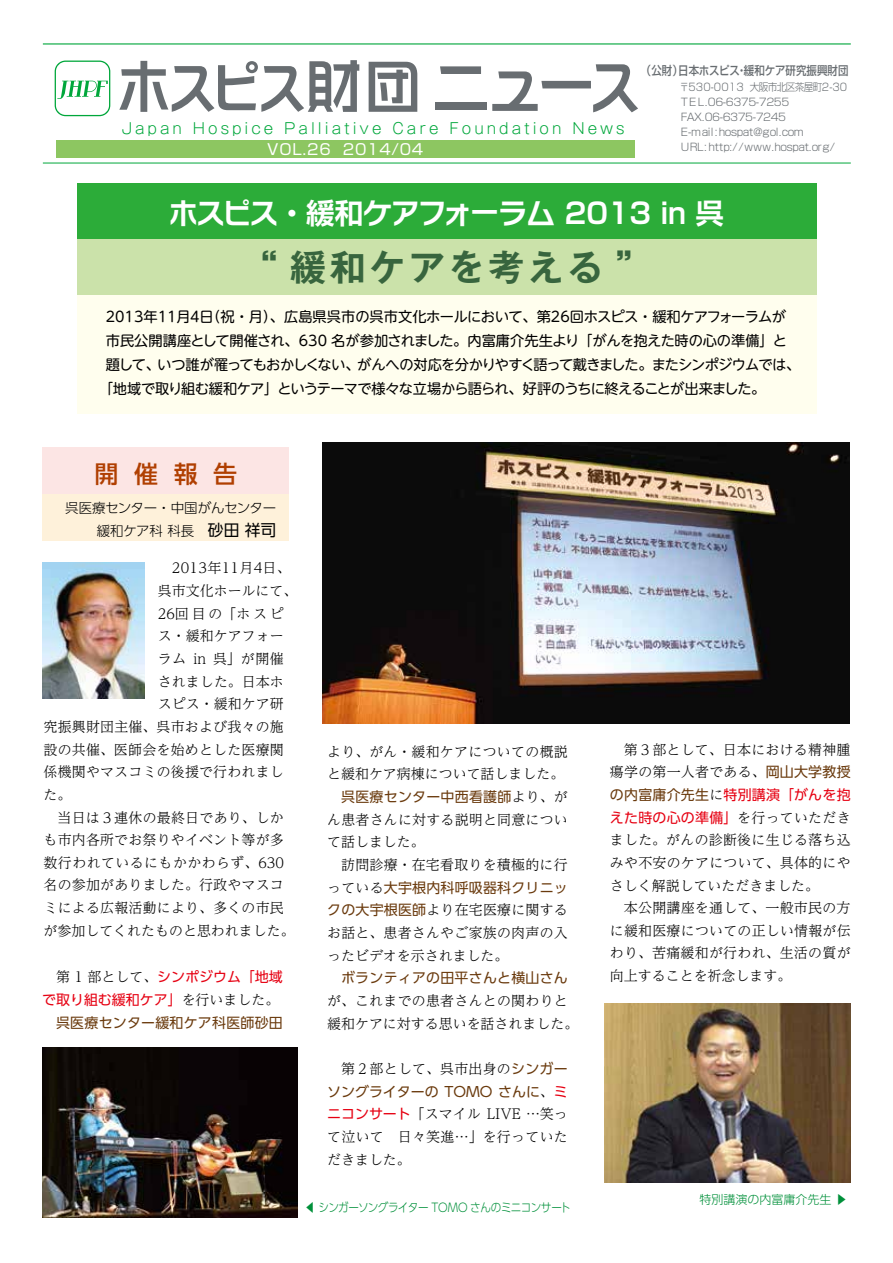
<style>
.page{position:relative;width:893px;height:1263px;background:#fff}
.page>*{position:absolute;margin:0;border:0;box-sizing:border-box;transform-origin:0 0}
.t1{font:700 36px "Gothic MB101 Pro De";letter-spacing:.1em;color:#38653e}
.t2{font:700 28.5px "Typelabo N Std De";letter-spacing:-.045em;color:#fff}
.t3{font:500 24px "UD Shin Go Pro";color:#b03f01}
.t4{font:300 15px "Gothic MB101 Pro";letter-spacing:.2em;color:#00a73b}
.t5{font:15px "Shin Go Pro";letter-spacing:.05em;color:#fff}
.t6{font:14.25px "UD Shin M Go Pro";letter-spacing:-.035em;color:#000}
.t7{font:14.25px "UD Shin M Go Pro";letter-spacing:-.06em;color:#000}
.t8{font:14.25px "UD Shin M Go Pro";letter-spacing:-.01em;color:#000}
.t9{font:14.25px "UD Shin M Go Pro";letter-spacing:-.055em;color:#000}
.t10{font:300 13.95px/22.6px "UD Reimin Pro";letter-spacing:.015em;color:#000;text-align:justify}
.t11{font:13.95px/22.6px "UD Shin Go Pro";letter-spacing:.015em;color:#e60012}
.t12{font:13.95px "UD Shin Go Pro";letter-spacing:.015em;color:#6a3a0d}
.t13{font:300 13.95px "UD Reimin Pro";letter-spacing:.205em;color:#000}
.t14{font:300 13.5px/22.2px "UD Shin Go Pro";letter-spacing:-.03em;color:#000;text-align:right}
.t15{font:300 12px "UD Shin Go Pro";letter-spacing:-.05em;color:#00903a;scale:.88 1}
.t16{font:500 12px "Shin Go Pro";letter-spacing:.005em;color:#686d71;scale:.87 1}
.t17{font:300 12px "UD Shin Go Pro";color:#00903a}
.t18{font:300 10.5px/15px "Shin Go Pro";letter-spacing:-.045em;color:#686d71;scale:.92 1}
.t19{font:300 10.5px "Shin Go Pro";letter-spacing:-.045em;color:#686d71}
.s1{font-family:"Shin Go Pro De"}
.s2{font-weight:400;font-size:15.75px}
.s3{font-family:"UD Reimin Pro";font-weight:300;color:#000}
.s4{color:#6a3a0d}
.s5{font-family:"UD Shin Go Pro";font-weight:400;color:#6a3a0d}
.s6{color:#e60012}
.s7{font-family:"UD Shin Go Pro";font-weight:400;color:#e60012}
</style>
<div class="page">
<div style="left:77px;top:294px;width:740px;height:119px;background:#fffeee"></div>
<div style="left:77px;top:239px;width:740px;height:55px;background:#cbe2aa"></div>
<div style="left:77px;top:184px;width:740px;height:55px;background:#2cac39"></div>
<div style="left:42px;top:448px;width:247px;height:46px;background:#fce5e4"></div>
<div style="left:42px;top:494px;width:247px;height:47px;background:#fef1da"></div>
<svg style="left:55px;top:61px;width:55px;height:55px"></svg>
<svg style="left:119px;top:60px;width:240px;height:52px"></svg>
<svg style="left:369px;top:62px;width:48px;height:50px"></svg>
<div style="left:435px;top:102px;width:51px;height:8px;background:#686d71"></div>
<svg style="left:440px;top:66px;width:41px;height:8px"></svg>
<svg style="left:492px;top:64px;width:146px;height:48px"></svg>
<div style="left:56px;top:140px;width:578px;height:17px;background:#8dc661"></div>
<hr style="left:43px;top:43px;width:808px;height:2px;background:#00a73b">
<hr style="left:43px;top:163px;width:808px;height:1px;background:#00a73b">
<img style="left:43px;top:1047px;width:255px;height:170px">
<img style="left:43px;top:562px;width:102px;height:136px">
<img style="left:604px;top:1004px;width:246px;height:178px">
<img style="left:322px;top:443px;width:527px;height:280px">
<p class="t4" style="left:122px;top:116px;width:504px">Japan Hospice Palliative Care Foundation News</p>
<p class="t16" style="left:641px;top:61px;width:240px">（公財）日本ホスピス・緩和ケア研究振興財団</p>
<p class="t18" style="left:679px;top:78px;width:184px">〒530-0013 大阪市北区茶屋町2-30<br>T E L.06-6375-7255<br>FAX.06-6375-7245<br>E-mail:hospat@gol.com</p>
<p class="t5" style="left:267px;top:137px;width:158px">VOL.26 2014/04</p>
<p class="t19" style="left:681px;top:138px;width:156px">URL:http://www.hospat.org/</p>
<h2 class="t2" style="left:169px;top:192px;width:556px">ホスピス<span class="s1">・緩和</span>ケアフォーラム <span class="s1">2013 in 呉</span></h2>
<h1 class="t1" style="left:242px;top:237px;width:412px">“ 緩和ケアを考える ”</h1>
<p class="t6" style="left:106px;top:305px;width:682px">2013年11月4日（祝・月）、広島県呉市の呉市文化ホールにおいて、第26回ホスピス・緩和ケアフォーラムが</p>
<p class="t8" style="left:106px;top:329px;width:683px">市民公開講座として開催され、630 名が参加されました。内富庸介先生より「がんを抱えた時の心の準備」と</p>
<p class="t7" style="left:106px;top:353px;width:696px">題して、いつ誰が罹ってもおかしくない、がんへの対応を分かりやすく語って戴きました。またシンポジウムでは、</p>
<p class="t9" style="left:99px;top:377px;width:668px">「地域で取り組む緩和ケア」というテーマで様々な立場から語られ、好評のうちに終えることが出来ました。</p>
<h3 class="t3" style="left:95px;top:454px;width:144px">開催報告</h3>
<p class="t14" style="left:65px;top:497px;width:212px">呉医療センター・中国がんセンター緩和ケア科 科長　<span class="s2">砂田 祥司</span></p>
<p class="t10" style="left:172px;top:556px;width:120px">2013年11月4日、</p>
<p class="t10" style="left:158px;top:579px;width:141px">呉市文化ホールにて、</p>
<p class="t13" style="left:158px;top:602px;width:127px">26回目の「ホスピ</p>
<p class="t10" style="left:158px;top:624px;width:127px">ス・緩和ケアフォー</p>
<p class="t10" style="left:158px;top:647px;width:127px">ラム in 呉」が開催</p>
<p class="t10" style="left:158px;top:669px;width:127px">されました。日本ホ</p>
<p class="t10" style="left:158px;top:692px;width:127px">スピス・緩和ケア研</p>
<p class="t10" style="left:44px;top:715px;width:242px">究振興財団主催、呉市および我々の施</p>
<p class="t10" style="left:44px;top:737px;width:242px">設の共催、医師会を始めとした医療関</p>
<p class="t10" style="left:44px;top:760px;width:242px">係機関やマスコミの後援で行われまし</p>
<p class="t10" style="left:44px;top:783px;width:29px">た。</p>
<p class="t10" style="left:58px;top:805px;width:228px">当日は３連休の最終日であり、しか</p>
<p class="t10" style="left:44px;top:828px;width:242px">も市内各所でお祭りやイベント等が多</p>
<p class="t10" style="left:44px;top:851px;width:242px">数行われているにもかかわらず、630</p>
<p class="t10" style="left:44px;top:873px;width:242px">名の参加がありました。行政やマスコ</p>
<p class="t10" style="left:44px;top:896px;width:242px">ミによる広報活動により、多くの市民</p>
<p class="t10" style="left:44px;top:919px;width:253px">が参加してくれたものと思われました。</p>
<p class="t11" style="left:42px;top:965px;width:242px;text-align:right"><span class="s3">第 1 部として、</span>シンポジウム「地域で取り組む緩和ケア」<span class="s3">を行いました。</span><span class="s4">呉医療センター緩和ケア科医師砂田</span></p>
<p class="t10" style="left:327px;top:740px;width:242px">より、がん・緩和ケアについての概説と緩和ケア病棟について話しました。</p>
<p class="t12" style="left:341px;top:785px;width:228px">呉医療センター中西看護師<span class="s3">より、が</span></p>
<p class="t10" style="left:327px;top:808px;width:242px">ん患者さんに対する説明と同意について話しました。</p>
<p class="t10" style="left:341px;top:853px;width:228px">訪問診療・在宅看取りを積極的に行</p>
<p class="t12" style="left:327px;top:876px;width:242px"><span class="s3">っている</span>大宇根内科呼吸器科クリニッ</p>
<p class="t10" style="left:327px;top:898px;width:242px"><span class="s5">クの大宇根医師</span>より在宅医療に関するお話と、患者さんやご家族の肉声の入ったビデオを示されました。</p>
<p class="t12" style="left:341px;top:967px;width:228px">ボランティアの田平さんと横山さん</p>
<p class="t10" style="left:327px;top:989px;width:253px">が、これまでの患者さんとの関わりと緩和ケアに対する思いを話されました。</p>
<p class="t10" style="left:341px;top:1057px;width:228px">第２部として、呉市出身の<span class="s5">シンガー</span></p>
<p class="t12" style="left:327px;top:1080px;width:242px">ソングライターの TOMO さんに<span class="s3">、</span><span class="s6">ミ</span></p>
<p class="t10" style="left:327px;top:1102px;width:242px"><span class="s7">ニコンサート</span>「スマイル LIVE …笑って泣いて　日々笑進…」を行っていただきました。</p>
<p class="t15" style="left:305px;top:1198px;width:303px">◀ シンガーソングライター TOMO さんのミニコンサート</p>
<p class="t10" style="left:610px;top:737px;width:242px;text-align:right">第３部として、日本における精神腫瘍学の第一人者である、<span class="s5">岡山大学教授</span></p>
<p class="t11" style="left:610px;top:783px;width:242px"><span class="s4">の内富庸介先生</span><span class="s3">に</span>特別講演「がんを抱えた時の心の準備」<span class="s3">を行っていただき</span></p>
<p class="t10" style="left:610px;top:828px;width:242px">ました。がんの診断後に生じる落ち込みや不安のケアについて、具体的にやさしく解説していただきました。</p>
<p class="t10" style="left:610px;top:896px;width:242px;text-indent:14px">本公開講座を通して、一般市民の方に緩和医療についての正しい情報が伝わり、苦痛緩和が行われ、生活の質が向上することを祈念します。</p>
<p class="t17" style="left:699px;top:1189px;width:149px">特別講演の内富庸介先生 ▶</p>
</div>
